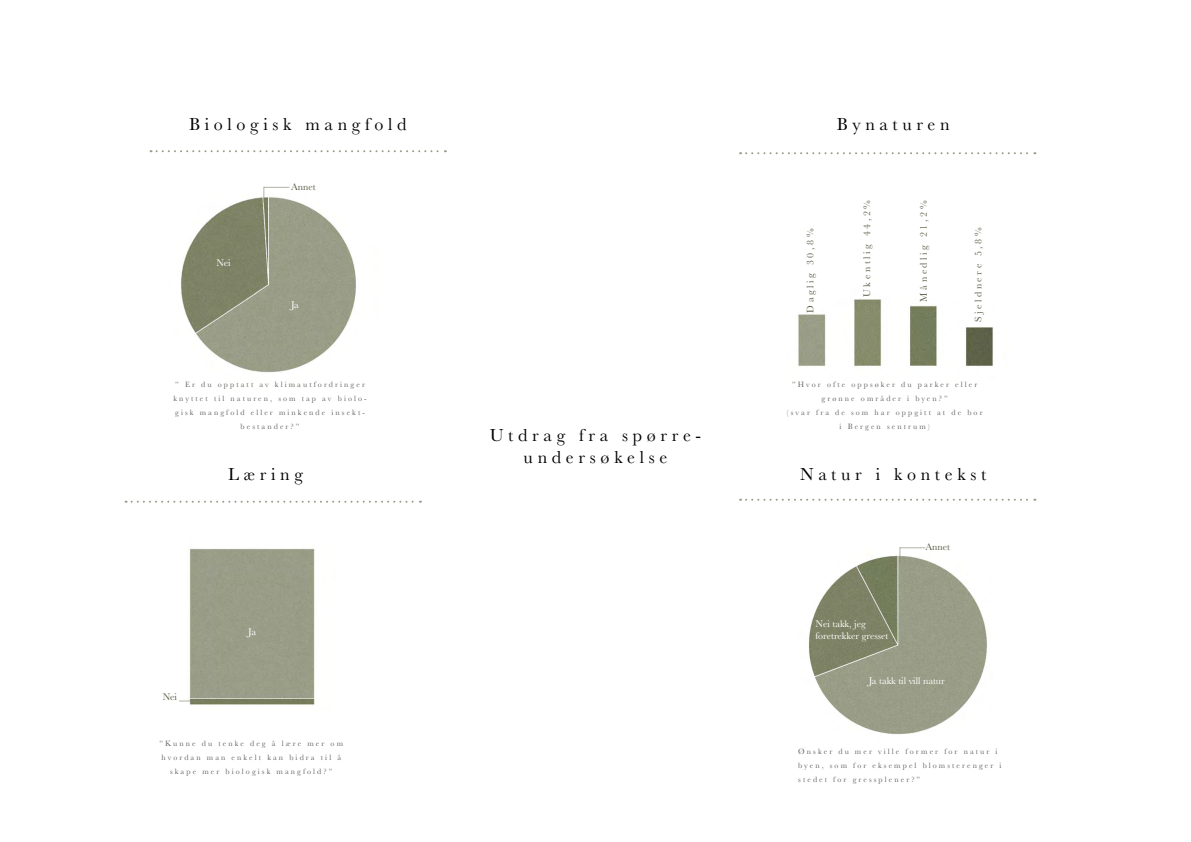
<style>
.page{position:relative;width:1191px;height:842px;background:#fff}
.page>*{position:absolute;margin:0;border:0;box-sizing:border-box;transform-origin:0 0}
.t1{font:18px/21.6px "Baskerville";letter-spacing:.26em;color:#000;text-align:center}
.t2{font:10px "Baskerville";letter-spacing:.26em;color:#5a5f48}
.t3{font:10px/12px "Baskerville";color:#fff}
.t4{font:8px/14px "Baskerville";letter-spacing:.26em;color:#636363;text-align:center}
</style>
<div class="page">
<img style="left:179px;top:548px;width:136px;height:157px">
<img style="left:808px;top:547px;width:180px;height:188px">
<svg style="left:151px;top:150px;width:295px;height:2px"></svg>
<img style="left:181px;top:197px;width:175px;height:176px">
<svg style="left:179px;top:700px;width:26px;height:1px"></svg>
<svg style="left:263px;top:187px;width:26px;height:15px"></svg>
<svg style="left:899px;top:547px;width:26px;height:16px"></svg>
<img style="left:797px;top:299px;width:196px;height:68px">
<svg style="left:740px;top:499px;width:295px;height:2px"></svg>
<svg style="left:740px;top:152px;width:295px;height:2px"></svg>
<svg style="left:126px;top:501px;width:295px;height:2px"></svg>
<p class="t1" style="left:189px;top:113px;width:219px">Biologisk mangfold</p>
<p class="t3" style="left:216px;top:257px;width:16px">Nei</p>
<p class="t2" style="left:291px;top:181px;width:26px">Annet</p>
<p class="t3" style="left:291px;top:299px;width:9px">Ja</p>
<p class="t4" style="left:173px;top:378px;width:195px">” Er du opptatt av klimautfordringer knyttet til naturen, som tap av biolo&shy;gisk mangfold eller minkende insekt&shy;bestander?”</p>
<p class="t1" style="left:228px;top:463px;width:76px">Læring</p>
<p class="t2" style="left:163px;top:691px;width:16px">Nei</p>
<p class="t3" style="left:248px;top:626px;width:9px">Ja</p>
<p class="t4" style="left:159px;top:736px;width:185px">”Kunne du tenke deg å lære mer om hvordan man enkelt kan bidra til å skape mer biologisk mangfold?”</p>
<p class="t1" style="left:490px;top:425px;width:213px">Utdrag fra spørre&shy;undersøkelse</p>
<p class="t1" style="left:836px;top:113px;width:115px">Bynaturen</p>
<p class="t2" style="left:804px;top:313px;width:86px;rotate:-90deg">Daglig 30,8%</p>
<p class="t2" style="left:860px;top:297px;width:99px;rotate:-90deg">Ukentlig 44,2%</p>
<p class="t2" style="left:917px;top:302px;width:102px;rotate:-90deg">Månedlig 21,2%</p>
<p class="t2" style="left:972px;top:322px;width:97px;rotate:-90deg">Sjeldnere 5,8%</p>
<p class="t4" style="left:792px;top:378px;width:187px">”Hvor ofte oppsøker du parker eller grønne områder i byen?”</p>
<p class="t4" style="left:786px;top:406px;width:197px">(svar fra de som har oppgitt at de bor i Bergen sentrum)</p>
<p class="t1" style="left:800px;top:463px;width:188px">Natur i kontekst</p>
<p class="t3" style="left:815px;top:618px;width:74px">Nei takk, jeg foretrekker gresset</p>
<p class="t2" style="left:925px;top:540px;width:26px">Annet</p>
<p class="t3" style="left:868px;top:675px;width:78px">Ja takk til vill natur</p>
<p class="t4" style="left:798px;top:744px;width:205px;text-align:left">Ønsker du mer ville former for natur i byen, som for eksempel blomsterenger i stedet for gressplener?”</p>
</div>
